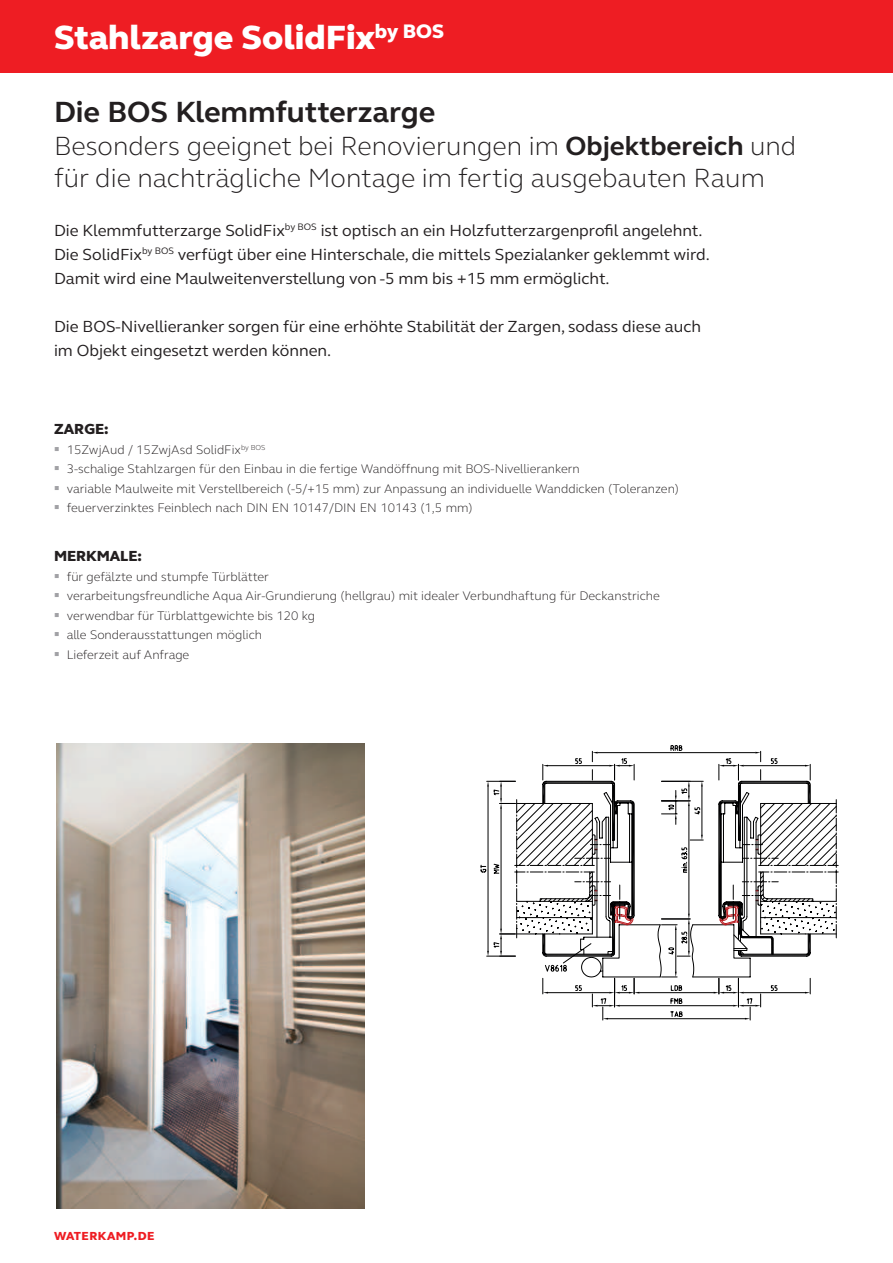
<style>
.page{position:relative;width:893px;height:1263px;background:#fff}
.page>*{position:absolute;margin:0;border:0;box-sizing:border-box;transform-origin:0 0}
.t1{font:800 34.5px "FS Elliot";color:#fff}
.t2{font:700 30px "FS Elliot";color:#231f20}
.t3{font:300 27px/32.4px "FS Elliot";color:#231f20}
.t4{font:16.5px/24px "FS Elliot";color:#231f20}
.t5{font:800 15px "FS Elliot";color:#231f20}
.t6{font:300 12.75px/19.5px "FS Elliot";color:#231f20}
.t7{font:800 12px "FS Elliot";letter-spacing:.04em;color:#ee1d23}
.s1{font-weight:700}
</style>
<div class="page">
<div style="left:0;top:0;width:893px;height:73px;background:#ee1d23"></div>
<img style="left:56px;top:743px;width:309px;height:465px">
<svg style="left:480px;top:745px;width:358px;height:275px"></svg>
<h1 class="t1" style="left:54px;top:19px;width:392px">Stahlzarge SolidFix<sup>by</sup> <sup>BOS</sup></h1>
<h2 class="t2" style="left:54px;top:101px;width:383px">Die BOS Klemmfutterzarge</h2>
<h3 class="t3" style="left:54px;top:132px;width:744px">Besonders geeignet bei Renovierungen im <span class="s1">Objektbereich</span> und für die nachträgliche Montage im fertig ausgebauten Raum</h3>
<p class="t4" style="left:54px;top:218px;width:657px">Die Klemmfutterzarge SolidFix<sup>by</sup> <sup>BOS</sup> ist optisch an ein Holzfutterzargenprofil angelehnt.<br>Die SolidFix<sup>by</sup> <sup>BOS</sup> verfügt über eine Hinterschale, die mittels Spezialanker geklemmt wird.<br>Damit wird eine Maulweitenverstellung von -5 mm bis +15 mm ermöglicht.</p>
<p class="t4" style="left:54px;top:314px;width:649px">Die BOS-Nivellieranker sorgen für eine erhöhte Stabilität der Zargen, sodass diese auch im Objekt eingesetzt werden können.</p>
<p class="t5" style="left:54px;top:421px;width:56px">ZARGE:</p>
<p class="t6" style="left:67px;top:441px;width:614px">15ZwjAud / 15ZwjAsd SolidFix<sup>by</sup> <sup>BOS<br></sup>3-schalige Stahlzargen für den Einbau in die fertige Wandöffnung mit BOS-Nivellierankern<br>variable Maulweite mit Verstellbereich (-5/+15 mm) zur Anpassung an individuelle Wanddicken (Toleranzen) feuerverzinktes Feinblech nach DIN EN 10147/DIN EN 10143 (1,5 mm)</p>
<p class="t5" style="left:54px;top:548px;width:89px">MERKMALE:</p>
<p class="t6" style="left:67px;top:568px;width:595px">für gefälzte und stumpfe Türblätter<br>verarbeitungsfreundliche Aqua Air-Grundierung (hellgrau) mit idealer Verbundhaftung für Deckanstriche verwendbar für Türblattgewichte bis 120 kg<br>alle Sonderausstattungen möglich<br>Lieferzeit auf Anfrage</p>
<p class="t7" style="left:54px;top:1229px;width:102px">WATERKAMP.DE</p>
</div>
